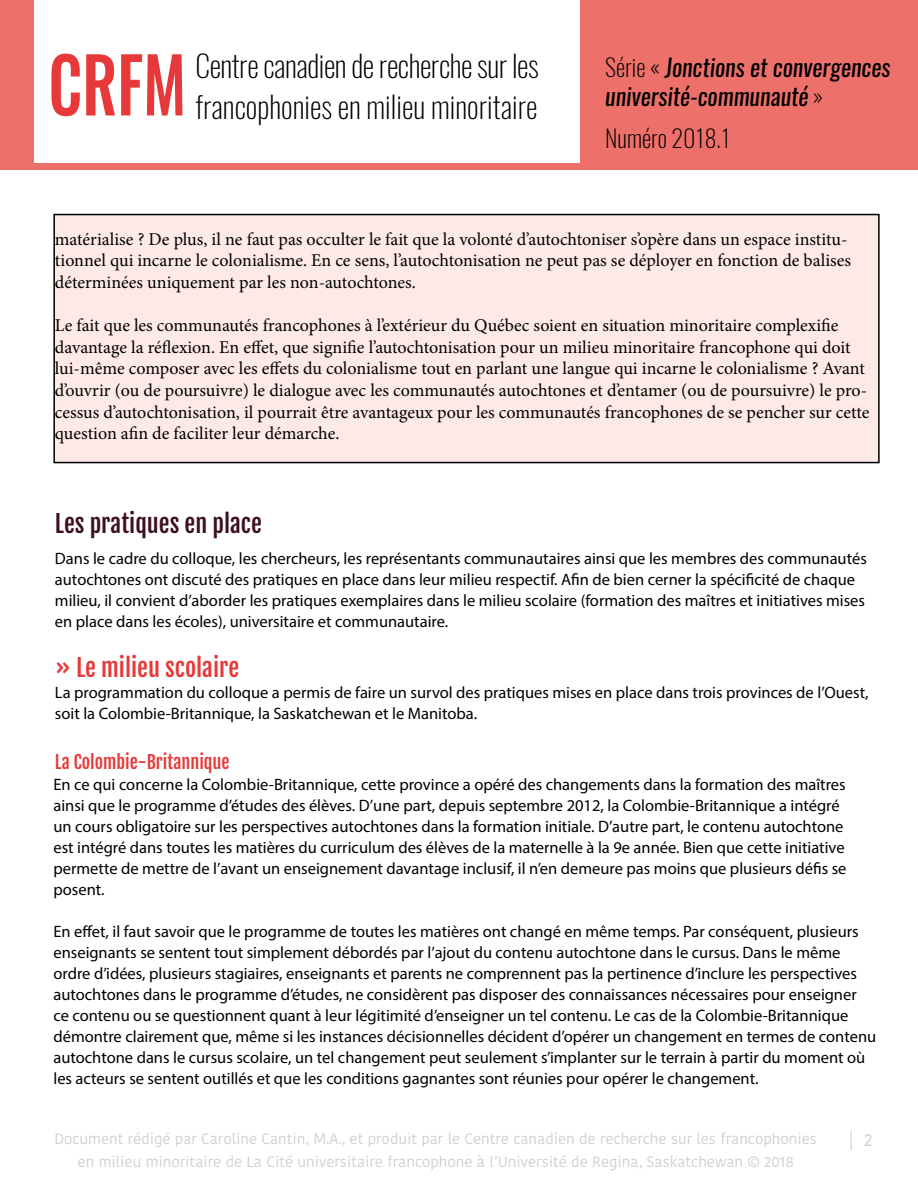
<style>
.page{position:relative;width:918px;height:1188px;background:#fff}
.page>*{position:absolute;margin:0;border:0;box-sizing:border-box;transform-origin:0 0}
.t1{font:500 75.6px "Oswald";color:#e73939;scale:.83 1}
.t2{font:200 30px "Oswald";color:#000}
.t3{font:italic 24px/28.8px "Oswald";color:#000}
.t4{font:24px "Fjalla One";color:#3d0f22}
.t5{font:24px "Fjalla One";color:#e73939}
.t6{font:200 24px "Oswald";color:#000}
.t7{font:18px/21.6px "Minion Pro";color:#000}
.t8{font:18px "Fjalla One";color:#e73939}
.t9{font:18px "Kohinoor Devanagari";color:#d0d0d0}
.t10{font:16.5px/21px "Myriad Pro";color:#000}
.t11{font:15px/23.2px "Kohinoor Devanagari";color:#d0d0d0;text-align:center}
.s1{font-weight:200;font-style:normal}
</style>
<div class="page">
<div style="left:580px;top:0;width:338px;height:169px;background:#ee706a"></div>
<div style="left:0;top:0;width:34px;height:167px;background:#ee706a"></div>
<div style="left:0;top:163px;width:918px;height:7px;background:#ee706a"></div>
<div style="left:54px;top:215px;width:825px;height:248px;background:#fdeae6"></div>
<div style="left:53px;top:214px;width:827px;height:249px;border:2px solid #000"></div>
<h1 class="t1" style="left:48px;top:32px;width:167px">CRFM</h1>
<h2 class="t2" style="left:195px;top:46px;width:345px">Centre canadien de recherche sur les</h2>
<h2 class="t2" style="left:195px;top:87px;width:344px">francophonies en milieu minoritaire</h2>
<h3 class="t3" style="left:605px;top:53px;width:287px"><span class="s1">Série «</span> Jonctions et convergences université-communauté <span class="s1">»</span></h3>
<h3 class="t6" style="left:605px;top:122px;width:127px">Numéro 2018.1</h3>
<p class="t7" style="left:55px;top:228px;width:798px">matérialise ? De plus, il ne faut pas occulter le fait que la volonté d’autochtoniser s’opère dans un espace institu&shy;tionnel qui incarne le colonialisme. En ce sens, l’autochtonisation ne peut pas se déployer en fonction de balises déterminées uniquement par les non-autochtones.</p>
<p class="t7" style="left:55px;top:315px;width:816px">Le fait que les communautés francophones à l’extérieur du Québec soient en situation minoritaire complexifie davantage la réflexion. En effet, que signifie l’autochtonisation pour un milieu minoritaire francophone qui doit lui-même composer avec les effets du colonialisme tout en parlant une langue qui incarne le colonialisme ? Avant d’ouvrir (ou de poursuivre) le dialogue avec les communautés autochtones et d’entamer (ou de poursuivre) le pro&shy;cessus d’autochtonisation, il pourrait être avantageux pour les communautés francophones de se pencher sur cette question afin de faciliter leur démarche.</p>
<h3 class="t4" style="left:55px;top:508px;width:209px">Les pratiques en place</h3>
<p class="t10" style="left:55px;top:548px;width:813px">Dans le cadre du colloque, les chercheurs, les représentants communautaires ainsi que les membres des communautés autochtones ont discuté des pratiques en place dans leur milieu respectif. Afin de bien cerner la spécificité de chaque milieu, il convient d’aborder les pratiques exemplaires dans le milieu scolaire (formation des maîtres et initiatives mises en place dans les écoles), universitaire et communautaire.</p>
<h3 class="t5" style="left:55px;top:653px;width:186px">» Le milieu scolaire</h3>
<p class="t10" style="left:55px;top:682px;width:815px">La programmation du colloque a permis de faire un survol des pratiques mises en place dans trois provinces de l’Ouest, soit la Colombie-Britannique, la Saskatchewan et le Manitoba.</p>
<p class="t8" style="left:55px;top:751px;width:176px">La Colombie-Britannique</p>
<p class="t10" style="left:53px;top:774px;width:795px">En ce qui concerne la Colombie-Britannique, cette province a opéré des changements dans la formation des maîtres ainsi que le programme d’études des élèves. D’une part, depuis septembre 2012, la Colombie-Britannique a intégré un cours obligatoire sur les perspectives autochtones dans la formation initiale. D’autre part, le contenu autochtone est intégré dans toutes les matières du curriculum des élèves de la maternelle à la 9e année. Bien que cette initiative permette de mettre de l’avant un enseignement davantage inclusif, il n’en demeure pas moins que plusieurs défis se posent.</p>
<p class="t10" style="left:53px;top:921px;width:824px">En effet, il faut savoir que le programme de toutes les matières ont changé en même temps. Par conséquent, plusieurs enseignants se sentent tout simplement débordés par l’ajout du contenu autochtone dans le cursus. Dans le même ordre d’idées, plusieurs stagiaires, enseignants et parents ne comprennent pas la pertinence d’inclure les perspectives autochtones dans le programme d’études, ne considèrent pas disposer des connaissances nécessaires pour enseigner ce contenu ou se questionnent quant à leur légitimité d’enseigner un tel contenu. Le cas de la Colombie-Britannique démontre clairement que, même si les instances décisionnelles décident d’opérer un changement en termes de contenu autochtone dans le cursus scolaire, un tel changement peut seulement s’implanter sur le terrain à partir du moment où les acteurs se sentent outillés et que les conditions gagnantes sont réunies pour opérer le changement.</p>
<p class="t11" style="left:54px;top:1127px;width:764px">Document rédigé par Caroline Cantin, M.A., et produit par le Centre canadien de recherche sur les francophonies en milieu minoritaire de La Cité universitaire francophone à l’Université de Regina, Saskatchewan © 2018</p>
<p class="t9" style="left:849px;top:1130px;width:25px">| 2</p>
</div>
